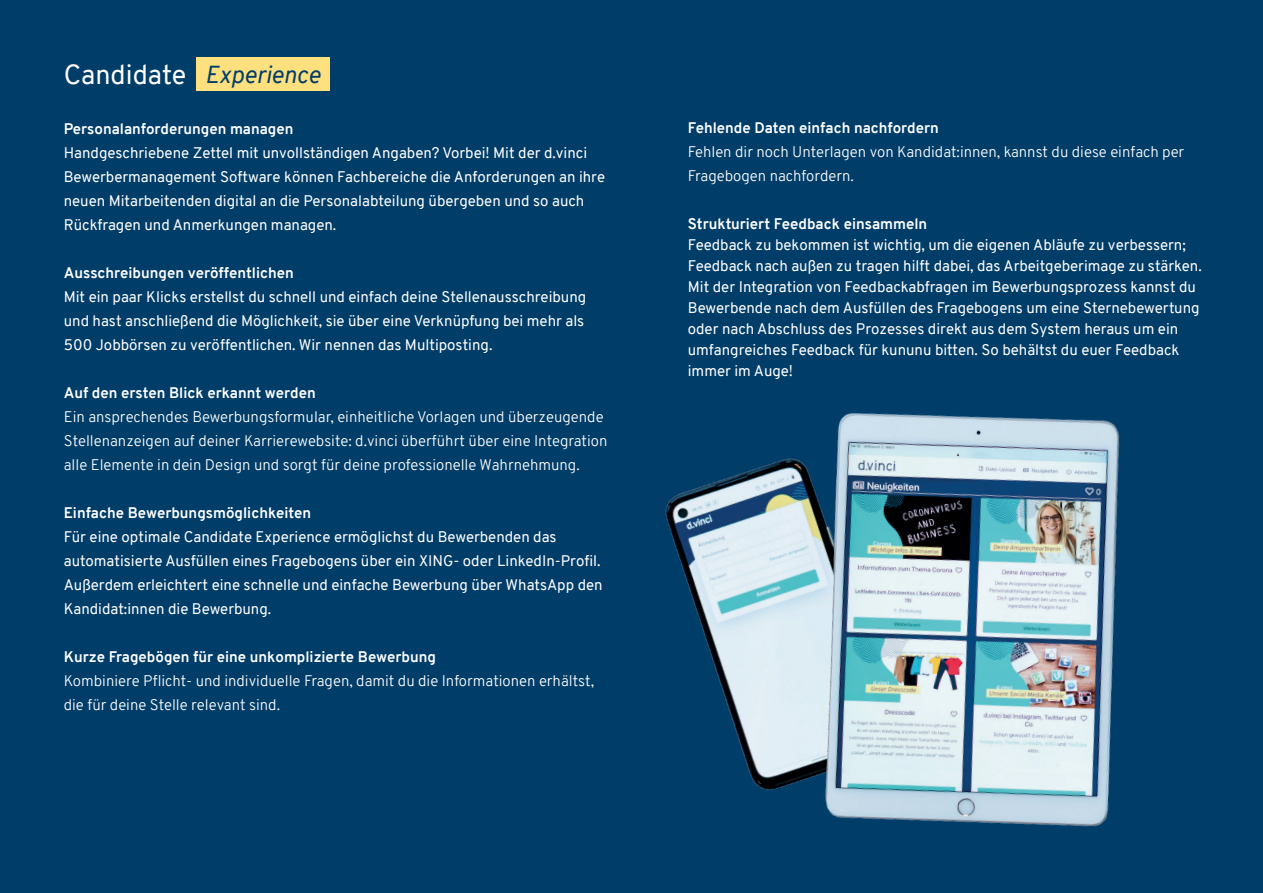
<style>
.page{position:relative;width:1263px;height:893px;background:#003d68}
.page>*{position:absolute;margin:0;border:0;box-sizing:border-box;transform-origin:0 0}
.t1{font:italic 24px "Overpass";color:#003d68}
.t2{font:15px/24px "Overpass";color:#fff}
.t3{font:300 15px/24px "Overpass";color:#fff}
.t4{font:700 15px "Overpass";color:#fff}
.s1{font-style:normal;font-size:27px;color:#fff}
</style>
<div class="page">
<div style="left:196px;top:57px;width:134px;height:34px;background:#ffe07f"></div>
<img style="left:665px;top:459px;width:120px;height:331px">
<img style="left:785px;top:412px;width:335px;height:415px">
<h1 class="t1" style="left:64px;top:57px;width:258px"><span class="s1">Candidate</span> Experience</h1>
<p class="t4" style="left:64px;top:118px;width:231px">Personalanforderungen managen</p>
<p class="t2" style="left:64px;top:141px;width:543px">Handgeschriebene Zettel mit unvollständigen Angaben? Vorbei! Mit der d.vinci Bewerbermanagement Software können Fachbereiche die Anforderungen an ihre neuen Mitarbeitenden digital an die Personalabteilung übergeben und so auch Rückfragen und Anmerkungen managen.</p>
<p class="t4" style="left:64px;top:262px;width:231px">Ausschreibungen veröffentlichen</p>
<p class="t2" style="left:64px;top:285px;width:524px">Mit ein paar Klicks erstellst du schnell und einfach deine Stellenausschreibung und hast anschließend die Möglichkeit, sie über eine Verknüpfung bei mehr als<br>500 Jobbörsen zu veröffentlichen. Wir nennen das Multiposting.</p>
<p class="t4" style="left:64px;top:382px;width:253px">Auf den ersten Blick erkannt werden</p>
<p class="t3" style="left:64px;top:405px;width:545px">Ein ansprechendes Bewerbungsformular, einheitliche Vorlagen und überzeugende<br>Stellenanzeigen auf deiner Karrierewebsite: d.vinci überführt über eine Integration alle Elemente in dein Design und sorgt für deine professionelle Wahrnehmung.</p>
<p class="t4" style="left:64px;top:502px;width:249px">Einfache Bewerbungsmöglichkeiten</p>
<p class="t2" style="left:64px;top:525px;width:540px">Für eine optimale Candidate Experience ermöglichst du Bewerbenden das automatisierte Ausfüllen eines Fragebogens über ein XING- oder LinkedIn-Profil.<br>Außerdem erleichtert eine schnelle und einfache Bewerbung über WhatsApp den Kandidat:innen die Bewerbung.</p>
<p class="t4" style="left:64px;top:646px;width:374px">Kurze Fragebögen für eine unkomplizierte Bewerbung</p>
<p class="t3" style="left:64px;top:669px;width:532px">Kombiniere Pflicht- und individuelle Fragen, damit du die Informationen erhältst, die für deine Stelle relevant sind.</p>
<p class="t4" style="left:688px;top:117px;width:252px">Fehlende Daten einfach nachfordern</p>
<p class="t3" style="left:688px;top:140px;width:498px">Fehlen dir noch Unterlagen von Kandidat:innen, kannst du diese einfach per<br>Fragebogen nachfordern.</p>
<p class="t4" style="left:688px;top:213px;width:241px">Strukturiert Feedback einsammeln</p>
<p class="t2" style="left:688px;top:235px;width:515px;line-height:21px">Feedback zu bekommen ist wichtig, um die eigenen Abläufe zu verbessern; Feedback nach außen zu tragen hilft dabei, das Arbeitgeberimage zu stärken.<br>Mit der Integration von Feedbackabfragen im Bewerbungsprozess kannst du Bewerbende nach dem Ausfüllen des Fragebogens um eine Sternebewertung oder nach Abschluss des Prozesses direkt aus dem System heraus um ein umfangreiches Feedback für kununu bitten. So behältst du euer Feedback immer im Auge!</p>
</div>
